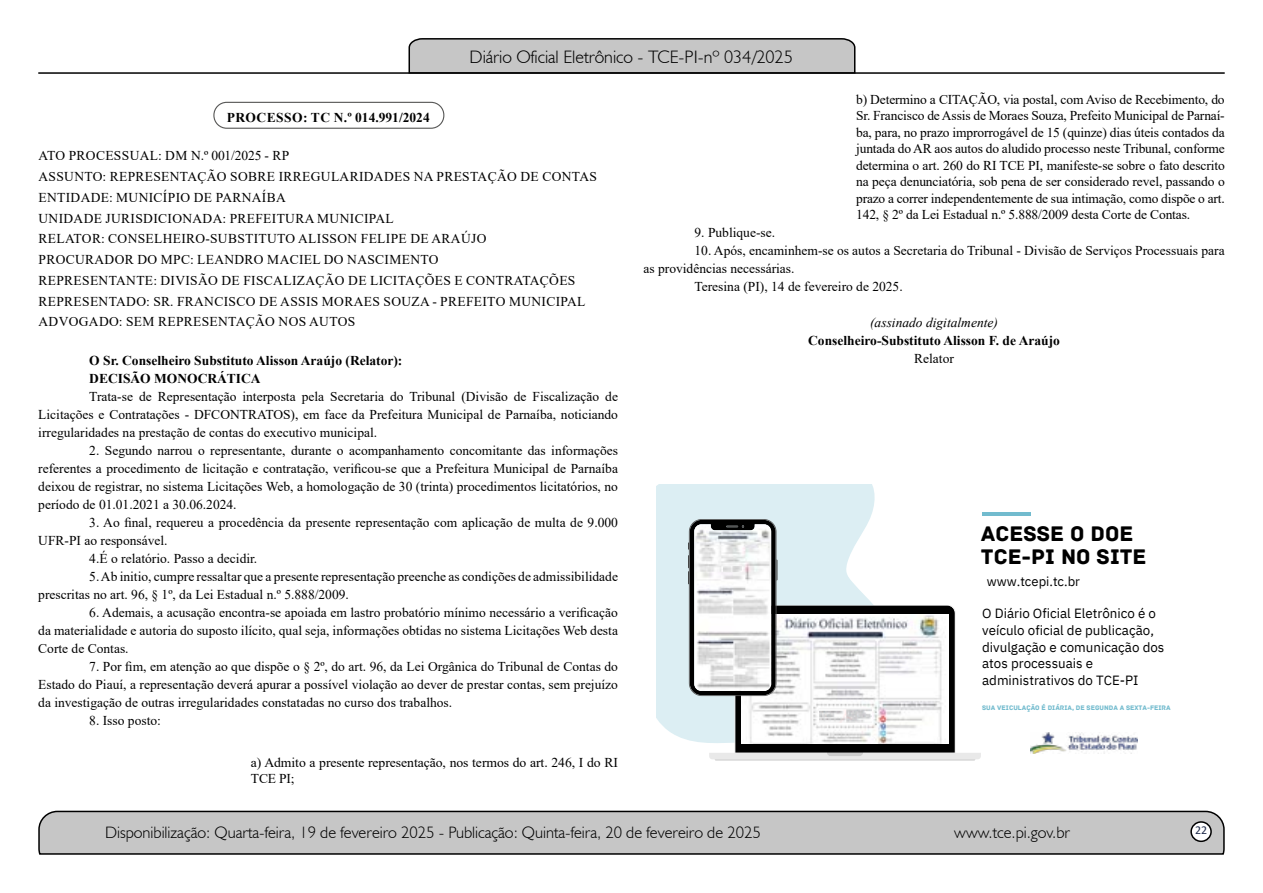
<style>
.page{position:relative;width:1263px;height:893px;background:#fff}
.page>*{position:absolute;margin:0;border:0;box-sizing:border-box;transform-origin:0 0}
.t1{font:22.2px/23.2px "Archive";color:#000}
.t2{font:300 18px "Humanist 521 BT";color:#000}
.t3{font:300 16.5px "Humanist 521 BT";color:#000}
.t4{font:13.5px/18px "Times New Roman";color:#000;text-align:justify}
.t5{font:13.5px/20.7px "Times New Roman";letter-spacing:.025em;color:#000}
.t6{font:700 13.5px/18px "Times New Roman";color:#000}
.t7{font:700 13.5px "Times New Roman";letter-spacing:.035em;color:#000}
.t8{font:italic 13.5px "Times New Roman";color:#000}
.t9{font:13.35px/17px "IBM Plex Sans";color:#000}
.t10{font:13.05px "IBM Plex Sans";color:#000}
.t11{font:12px "Calibri";color:#212d4c}
.t12{font:6.9px "Archive";color:#72bbce}
</style>
<div class="page">
<svg style="left:38px;top:810px;width:1187px;height:45px;background:#b9b9b9"></svg>
<div style="left:1191px;top:822px;width:20px;height:19px;background:#fff;border-radius:50%"></div>
<div style="left:1190px;top:821px;width:22px;height:21px;border:2px solid #000;border-radius:50%"></div>
<hr style="left:38px;top:72px;width:1187px;height:2px;background:#000">
<svg style="left:408px;top:38px;width:448px;height:36px;background:#b3b3b3"></svg>
<div style="left:213px;top:102px;width:231px;height:27px;border:1px solid #575756;border-radius:13px"></div>
<div style="left:657px;top:485px;width:218px;height:255px;background:#dceef3"></div>
<svg style="left:688px;top:519px;width:293px;height:241px"></svg>
<hr style="left:982px;top:512px;width:49px;height:3px;background:#72bbce">
<img style="left:1031px;top:732px;width:106px;height:22px">
<img style="left:819px;top:709px;width:52px;height:13px">
<img style="left:724px;top:567px;width:17px;height:4px">
<h2 class="t2" style="left:469px;top:46px;width:325px">Diário Oficial Eletrônico - TCE-PI-nº 034/2025</h2>
<p class="t7" style="left:227px;top:107px;width:205px">PROCESSO: TC N.º 014.991/2024</p>
<p class="t5" style="left:39px;top:145px;width:560px">ATO PROCESSUAL: DM N.º 001/2025 - RP<br>ASSUNTO: REPRESENTAÇÃO SOBRE IRREGULARIDADES NA PRESTAÇÃO DE CONTAS ENTIDADE: MUNICÍPIO DE PARNAÍBA<br>UNIDADE JURISDICIONADA: PREFEITURA MUNICIPAL<br>RELATOR: CONSELHEIRO-SUBSTITUTO ALISSON FELIPE DE ARAÚJO<br>PROCURADOR DO MPC: LEANDRO MACIEL DO NASCIMENTO<br>REPRESENTANTE: DIVISÃO DE FISCALIZAÇÃO DE LICITAÇÕES E CONTRATAÇÕES REPRESENTADO: SR. FRANCISCO DE ASSIS MORAES SOUZA - PREFEITO MUNICIPAL ADVOGADO: SEM REPRESENTAÇÃO NOS AUTOS</p>
<p class="t6" style="left:89px;top:351px;width:315px">O Sr. Conselheiro Substituto Alisson Araújo (Relator):<br>DECISÃO MONOCRÁTICA</p>
<p class="t4" style="left:38px;top:387px;width:581px;text-indent:51px">Trata-se de Representação interposta pela Secretaria do Tribunal (Divisão de Fiscalização de Licitações e Contratações - DFCONTRATOS), em face da Prefeitura Municipal de Parnaíba, noticiando irregularidades na prestação de contas do executivo municipal.</p>
<p class="t4" style="left:38px;top:441px;width:581px;text-indent:51px">2. Segundo narrou o representante, durante o acompanhamento concomitante das informações referentes a procedimento de licitação e contratação, verificou-se que a Prefeitura Municipal de Parnaíba deixou de registrar, no sistema Licitações Web, a homologação de 30 (trinta) procedimentos licitatórios, no período de 01.01.2021 a 30.06.2024.</p>
<p class="t4" style="left:89px;top:513px;width:530px">3. Ao final, requereu a procedência da presente representação com aplicação de multa de 9.000</p>
<p class="t4" style="left:38px;top:531px;width:131px">UFR-PI ao responsável.</p>
<p class="t4" style="left:89px;top:549px;width:169px">4.É o relatório. Passo a decidir.</p>
<p class="t4" style="left:38px;top:567px;width:581px;text-indent:51px">5. Ab initio, cumpre ressaltar que a presente representação preenche as condições de admissibilidade prescritas no art. 96, § 1º, da Lei Estadual n.º 5.888/2009.</p>
<p class="t4" style="left:38px;top:603px;width:581px;text-indent:51px">6. Ademais, a acusação encontra-se apoiada em lastro probatório mínimo necessário a verificação da materialidade e autoria do suposto ilícito, qual seja, informações obtidas no sistema Licitações Web desta Corte de Contas.</p>
<p class="t4" style="left:38px;top:657px;width:581px;text-indent:51px">7. Por fim, em atenção ao que dispõe o § 2º, do art. 96, da Lei Orgânica do Tribunal de Contas do Estado do Piauí, a representação deverá apurar a possível violação ao dever de prestar contas, sem prejuízo da investigação de outras irregularidades constatadas no curso dos trabalhos.</p>
<p class="t4" style="left:89px;top:711px;width:73px">8. Isso posto:</p>
<p class="t4" style="left:251px;top:753px;width:369px;line-height:16.5px">a) Admito a presente representação, nos termos do art. 246, I do RI<br>TCE PI;</p>
<p class="t4" style="left:856px;top:90px;width:370px;line-height:16.5px">b) Determino a CITAÇÃO, via postal, com Aviso de Recebimento, do Sr. Francisco de Assis de Moraes Souza, Prefeito Municipal de Parnaí&shy;ba, para, no prazo improrrogável de 15 (quinze) dias úteis contados da juntada do AR aos autos do aludido processo neste Tribunal, conforme determina o art. 260 do RI TCE PI, manifeste-se sobre o fato descrito na peça denunciatória, sob pena de ser considerado revel, passando o prazo a correr independentemente de sua intimação, como dispõe o art.<br>142, § 2º da Lei Estadual n.º 5.888/2009 desta Corte de Contas.</p>
<p class="t4" style="left:694px;top:223px;width:82px">9. Publique-se.</p>
<p class="t4" style="left:694px;top:241px;width:532px">10. Após, encaminhem-se os autos a Secretaria do Tribunal - Divisão de Serviços Processuais para</p>
<p class="t4" style="left:643px;top:259px;width:153px">as providências necessárias.</p>
<p class="t4" style="left:694px;top:277px;width:210px">Teresina (PI), 14 de fevereiro de 2025.</p>
<p class="t8" style="left:870px;top:313px;width:129px">(assinado digitalmente)</p>
<p class="t6" style="left:808px;top:331px;width:253px">Conselheiro-Substituto Alisson F. de Araújo</p>
<p class="t4" style="left:914px;top:349px;width:41px">Relator</p>
<h1 class="t1" style="left:981px;top:522px;width:167px">ACESSE O DOE<br>TCE-PI NO SITE</h1>
<p class="t10" style="left:987px;top:572px;width:95px">www.tcepi.tc.br</p>
<p class="t9" style="left:982px;top:603px;width:184px">O Diário Oficial Eletrônico é o veículo oficial de publicação, divulgação e comunicação dos atos processuais e administrativos do TCE-PI</p>
<p class="t12" style="left:982px;top:703px;width:190px">SUA VEICULAÇÃO É DIÁRIA, DE SEGUNDA A SEXTA-FEIRA</p>
<p class="t3" style="left:105px;top:822px;width:657px">Disponibilização: Quarta-feira, 19 de fevereiro 2025 - Publicação: Quinta-feira, 20 de fevereiro de 2025</p>
<p class="t3" style="left:954px;top:822px;width:117px">www.tce.pi.gov.br</p>
<p class="t11" style="left:1195px;top:821px;width:14px">22</p>
</div>
